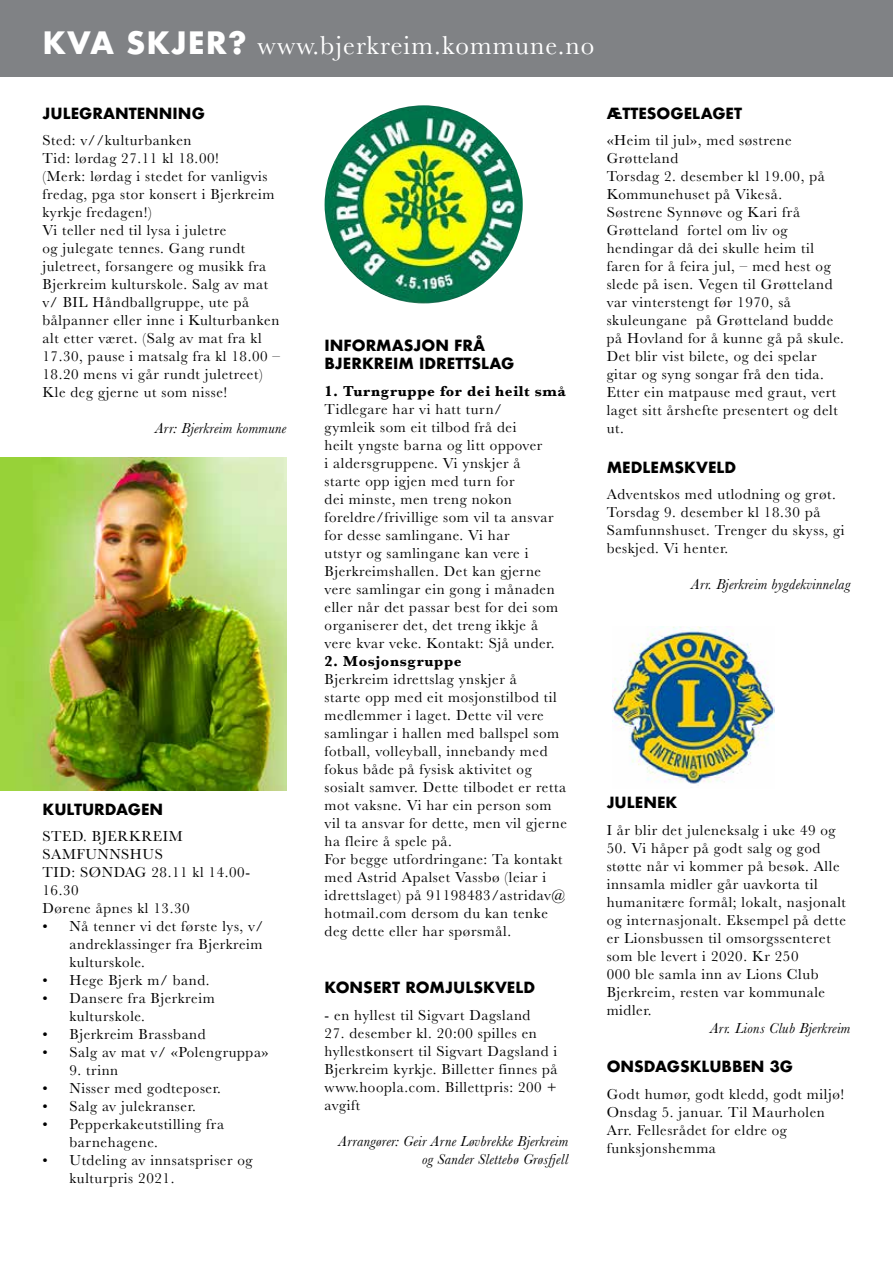
<style>
.page{position:relative;width:893px;height:1263px;background:#fff}
.page>*{position:absolute;margin:0;border:0;box-sizing:border-box;transform-origin:0 0}
.t1{font:27px "Baskerville";letter-spacing:.04em;color:#fff}
.t2{font:15px/18px "Baskerville";letter-spacing:.04em;color:#000}
.t3{font:italic 15px/18px "Baskerville";letter-spacing:.02em;color:#000;text-align:right}
.t4{font:700 15px/18px "Futura";color:#000}
.t5{font:700 15px "Baskerville";letter-spacing:.04em;color:#000}
.s1{font-family:"Futura";font-weight:700;font-size:30px}
</style>
<div class="page">
<div style="left:0;top:0;width:893px;height:77px;background:#808285"></div>
<img style="left:0;top:457px;width:286px;height:334px">
<img style="left:325px;top:105px;width:198px;height:198px;border-radius:99px">
<img style="left:613px;top:626px;width:162px;height:158px">
<h1 class="t1" style="left:43px;top:28px;width:553px"><span class="s1">KVA SKJER?</span> www.bjerkreim.kommune.no</h1>
<p class="t4" style="left:43px;top:104px;width:164px">JULEGRANTENNING</p>
<p class="t2" style="left:43px;top:132px;width:239px">Sted: v//kulturbanken<br>Tid: lørdag 27.11 kl 18.00!<br>(Merk: lørdag i stedet for vanligvis fredag, pga stor konsert i Bjerkreim kyrkje fredagen!)<br>Vi teller ned til lysa i juletre<br>og julegate tennes. Gang rundt juletreet, forsangere og musikk fra<br>Bjerkreim kulturskole. Salg av mat v/ BIL Håndballgruppe, ute på bålpanner eller inne i Kulturbanken alt etter været. (Salg av mat fra kl<br>17.30, pause i matsalg fra kl 18.00 –<br>18.20 mens vi går rundt juletreet)<br>Kle deg gjerne ut som nisse!</p>
<p class="t3" style="left:155px;top:419px;width:133px">Arr: Bjerkreim kommune</p>
<p class="t4" style="left:43px;top:800px;width:122px">KULTURDAGEN</p>
<p class="t2" style="left:43px;top:827px;width:209px">STED. BJERKREIM<br>SAMFUNNSHUS<br>TID: SØNDAG 28.11 kl 14.00-<br>16.30<br>Dørene åpnes kl 13.30</p>
<p class="t2" style="left:70px;top:917px;width:195px;text-align:justify;text-indent:-27px">• Nå tenner vi det første lys, v/ andreklassinger fra Bjerkreim kulturskole.</p>
<p class="t2" style="left:43px;top:971px;width:169px">• Hege Bjerk m/ band.</p>
<p class="t2" style="left:70px;top:989px;width:147px;text-indent:-27px">• Dansere fra Bjerkreim kulturskole.</p>
<p class="t2" style="left:43px;top:1025px;width:165px">• Bjerkreim Brassband</p>
<p class="t2" style="left:43px;top:1043px;width:228px">• Salg av mat v/ «Polengruppa»</p>
<p class="t2" style="left:70px;top:1061px;width:50px">9. trinn</p>
<p class="t2" style="left:43px;top:1079px;width:180px">• Nisser med godteposer.</p>
<p class="t2" style="left:43px;top:1097px;width:155px">• Salg av julekranser.</p>
<p class="t2" style="left:70px;top:1115px;width:156px;text-indent:-27px">• Pepperkakeutstilling fra barnehagene.</p>
<p class="t2" style="left:70px;top:1151px;width:185px;text-indent:-27px">• Utdeling av innsatspriser og kulturpris 2021.</p>
<p class="t4" style="left:325px;top:337px;width:191px">INFORMASJON FRÅ<br>BJERKREIM IDRETTSLAG</p>
<p class="t5" style="left:325px;top:380px;width:243px">1. Turngruppe for dei heilt små</p>
<p class="t2" style="left:325px;top:400px;width:235px">Tidlegare har vi hatt turn/<br>gymleik som eit tilbod frå dei<br>heilt yngste barna og litt oppover<br>i aldersgruppene. Vi ynskjer å starte opp igjen med turn for<br>dei minste, men treng nokon foreldre/frivillige som vil ta ansvar for desse samlingane. Vi har<br>utstyr og samlingane kan vere i<br>Bjerkreimshallen. Det kan gjerne vere samlingar ein gong i månaden eller når det passar best for dei som organiserer det, det treng ikkje å vere kvar veke. Kontakt: Sjå under.</p>
<p class="t5" style="left:325px;top:650px;width:139px">2. Mosjonsgruppe</p>
<p class="t2" style="left:325px;top:670px;width:244px">Bjerkreim idrettslag ynskjer å<br>starte opp med eit mosjonstilbod til medlemmer i laget. Dette vil vere samlingar i hallen med ballspel som fotball, volleyball, innebandy med fokus både på fysisk aktivitet og sosialt samver. Dette tilbodet er retta mot vaksne. Vi har ein person som vil ta ansvar for dette, men vil gjerne ha fleire å spele på.<br>For begge utfordringane: Ta kontakt med Astrid Apalset Vassbø (leiar i idrettslaget) på 91198483/astridav@ hotmail.com dersom du kan tenke deg dette eller har spørsmål.</p>
<p class="t4" style="left:325px;top:978px;width:212px">KONSERT ROMJULSKVELD</p>
<p class="t2" style="left:325px;top:1006px;width:207px">- en hyllest til Sigvart Dagsland</p>
<p class="t2" style="left:325px;top:1024px;width:234px">27. desember kl. 20:00 spilles en hyllestkonsert til Sigvart Dagsland i<br>Bjerkreim kyrkje. Billetter finnes på www.hoopla.com. Billettpris: 200 + avgift</p>
<p class="t3" style="left:339px;top:1132px;width:231px">Arrangører: Geir Arne Løvbrekke Bjerkreim og Sander Slettebø Grøsfjell</p>
<p class="t4" style="left:607px;top:104px;width:137px">ÆTTESOGELAGET</p>
<p class="t2" style="left:607px;top:132px;width:239px">«Heim til jul», med søstrene<br>Grøtteland<br>Torsdag 2. desember kl 19.00, på<br>Kommunehuset på Vikeså.<br>Søstrene Synnøve og Kari frå<br>Grøtteland fortel om liv og hendingar då dei skulle heim til faren for å feira jul, – med hest og slede på isen. Vegen til Grøtteland var vinterstengt før 1970, så skuleungane på Grøtteland budde på Hovland for å kunne gå på skule.<br>Det blir vist bilete, og dei spelar gitar og syng songar frå den tida.<br>Etter ein matpause med graut, vert laget sitt årshefte presentert og delt ut.</p>
<p class="t4" style="left:607px;top:458px;width:131px">MEDLEMSKVELD</p>
<p class="t2" style="left:607px;top:485px;width:239px">Adventskos med utlodning og grøt.<br>Torsdag 9. desember kl 18.30 på<br>Samfunnshuset. Trenger du skyss, gi beskjed. Vi henter.</p>
<p class="t3" style="left:691px;top:575px;width:161px">Arr. Bjerkreim bygdekvinnelag</p>
<p class="t4" style="left:607px;top:794px;width:72px">JULENEK</p>
<p class="t2" style="left:607px;top:821px;width:231px">I år blir det juleneksalg i uke 49 og</p>
<p class="t2" style="left:607px;top:839px;width:241px">50. Vi håper på godt salg og god støtte når vi kommer på besøk. Alle innsamla midler går uavkorta til humanitære formål; lokalt, nasjonalt og internasjonalt. Eksempel på dette er Lionsbussen til omsorgssenteret som ble levert i 2020. Kr 250<br>000 ble samla inn av Lions Club<br>Bjerkreim, resten var kommunale midler.</p>
<p class="t3" style="left:710px;top:1019px;width:142px">Arr. Lions Club Bjerkreim</p>
<p class="t4" style="left:607px;top:1057px;width:188px">ONSDAGSKLUBBEN 3G</p>
<p class="t2" style="left:607px;top:1085px;width:239px">Godt humør, godt kledd, godt miljø!<br>Onsdag 5. januar. Til Maurholen<br>Arr. Fellesrådet for eldre og funksjonshemma</p>
</div>
